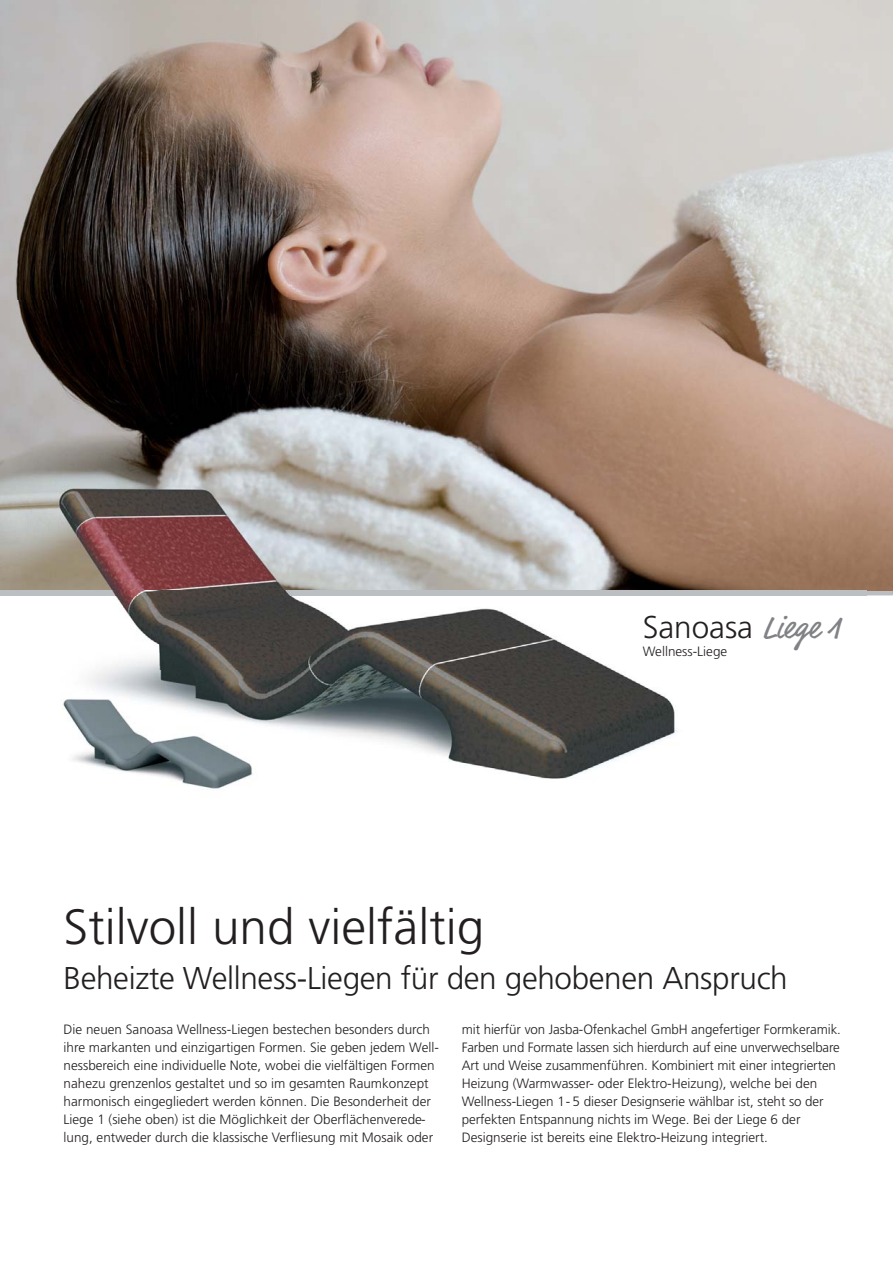
<style>
.page{position:relative;width:893px;height:1263px;background:#fff}
.page>*{position:absolute;margin:0;border:0;box-sizing:border-box;transform-origin:0 0}
.t1{font:300 49.5px "Frutiger LT Std";color:#231f20}
.t2{font:300 31.5px "Frutiger LT Std";letter-spacing:-.01em;color:#231f20}
.t3{font:300 13.5px/18px "Frutiger LT Std";color:#231f20}
.s1{font-family:"Market";font-weight:400;color:#808285}
</style>
<div class="page">
<img style="left:0;top:0;width:892px;height:591px">
<hr style="left:0;top:591px;width:892px;height:4px;background:#bbbdc0">
<img style="left:0;top:301px;width:866px;height:478px">
<img style="left:26px;top:670px;width:241px;height:119px">
<h2 class="t2" style="left:643px;top:615px;width:199px">Sanoasa <span class="s1">Liege 1</span></h2>
<p class="t3" style="left:643px;top:644px;width:86px">Wellness-Liege</p>
<h1 class="t1" style="left:64px;top:907px;width:422px">Stilvoll und vielfältig</h1>
<h2 class="t2" style="left:64px;top:966px;width:726px">Beheizte Wellness-Liegen für den gehobenen Anspruch</h2>
<p class="t3" style="left:64px;top:1022px;width:377px">Die neuen Sanoasa Wellness-Liegen bestechen besonders durch ihre markanten und einzigartigen Formen. Sie geben jedem Well&shy;nessbereich eine individuelle Note, wobei die vielfältigen Formen nahezu grenzenlos gestaltet und so im gesamten Raumkonzept harmonisch eingegliedert werden können. Die Besonderheit der Liege 1 (siehe oben) ist die Möglichkeit der Oberflächenverede&shy;lung, entweder durch die klassische Verfliesung mit Mosaik oder</p>
<p class="t3" style="left:462px;top:1022px;width:381px">mit hierfür von Jasba-Ofenkachel GmbH angefertiger Formkeramik.<br>Farben und Formate lassen sich hierdurch auf eine unverwechselbare Art und Weise zusammenführen. Kombiniert mit einer integrierten Heizung (Warmwasser- oder Elektro-Heizung), welche bei den Wellness-Liegen 1- 5 dieser Designserie wählbar ist, steht so der perfekten Entspannung nichts im Wege. Bei der Liege 6 der Designserie ist bereits eine Elektro-Heizung integriert.</p>
</div>
